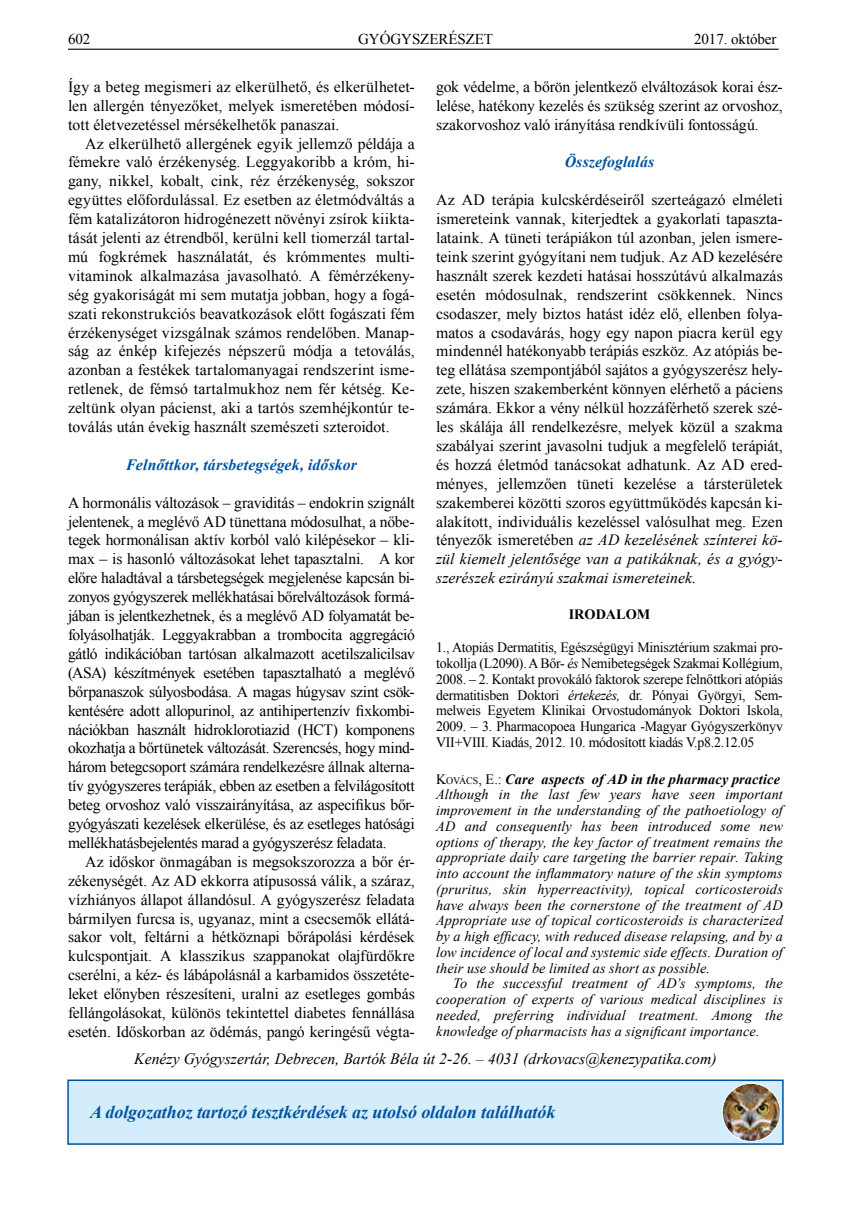
<style>
.page{position:relative;width:851px;height:1212px;background:#fff}
.page>*{position:absolute;margin:0;border:0;box-sizing:border-box;transform-origin:0 0}
.t1{font:italic 700 18px "Times New Roman";letter-spacing:-.005em;color:#0052a0}
.t2{font:15.75px/18.9px "Times New Roman";letter-spacing:-.005em;color:#000;text-align:justify}
.t3{font:italic 15.75px "Times New Roman";color:#000}
.t4{font:italic 700 15.75px "Times New Roman";letter-spacing:.01em;color:#0052a0}
.t5{font:15px "Times New Roman";letter-spacing:-.005em;color:#000}
.t6{font:italic 14.25px/15.8px "Times New Roman";letter-spacing:.01em;color:#000}
.t7{font:14.25px/15.8px "Times New Roman";letter-spacing:-.015em;color:#000;text-align:justify}
.t8{font:700 14.25px "Times New Roman";color:#000}
.s1{font-style:italic}
.s2{font-style:normal}
.s3{font-style:normal;font-size:10.05px}
.s4{font-weight:700}
</style>
<div class="page">
<hr style="left:68px;top:49px;width:710px;height:1px;background:#000">
<div style="left:68px;top:1080px;width:714px;height:64px;background:#d4edfc"></div>
<div style="left:67px;top:1079px;width:716px;height:66px;border:2px solid #0052a0"></div>
<img style="left:722px;top:1083px;width:58px;height:58px;border-radius:29px">
<div style="left:721px;top:1083px;width:59px;height:59px;border:1px solid #fff;border-radius:50%"></div>
<p class="t5" style="left:68px;top:29px;width:24px">602</p>
<p class="t5" style="left:358px;top:29px;width:136px">GYÓGYSZERÉSZET</p>
<p class="t5" style="left:694px;top:29px;width:84px">2017. október</p>
<p class="t2" style="left:68px;top:77px;width:348px">Így a beteg megismeri az elkerülhető, és elkerülhetet&shy;len allergén tényezőket, melyek ismeretében módosí&shy;tott életvezetéssel mérsékelhetők panaszai.</p>
<p class="t2" style="left:68px;top:134px;width:348px;text-indent:17px">Az elkerülhető allergének egyik jellemző példája a fémekre való érzékenység. Leggyakoribb a króm, hi&shy;gany, nikkel, kobalt, cink, réz érzékenység, sokszor együttes előfordulással. Ez esetben az életmódváltás a fém katalizátoron hidrogénezett növényi zsírok kiikta&shy;tását jelenti az étrendből, kerülni kell tiomerzál tartal&shy;mú fogkrémek használatát, és krómmentes multi&shy;vitaminok alkalmazása javasolható. A fémérzékeny&shy;ség gyakoriságát mi sem mutatja jobban, hogy a fogá&shy;szati rekonstrukciós beavatkozások előtt fogászati fém érzékenységet vizsgálnak számos rendelőben. Manap&shy;ság az énkép kifejezés népszerű módja a tetoválás, azonban a festékek tartalomanyagai rendszerint isme&shy;retlenek, de fémsó tartalmukhoz nem fér kétség. Ke&shy;zeltünk olyan pácienst, aki a tartós szemhéjkontúr te&shy;toválás után évekig használt szemészeti szteroidot.</p>
<p class="t4" style="left:126px;top:454px;width:233px">Felnőttkor, társbetegségek, időskor</p>
<p class="t2" style="left:68px;top:493px;width:348px">A hormonális változások – graviditás – endokrin szignált jelentenek, a meglévő AD tünettana módosulhat, a nőbe&shy;tegek hormonálisan aktív korból való kilépésekor – kli&shy;max – is hasonló változásokat lehet tapasztalni. A kor előre haladtával a társbetegségek megjelenése kapcsán bi&shy;zonyos gyógyszerek mellékhatásai bőrelváltozások formá&shy;jában is jelentkezhetnek, és a meglévő AD folyamatát be&shy;folyásolhatják. Leggyakrabban a trombocita aggregáció gátló indikációban tartósan alkalmazott acetilszalicilsav (ASA) készítmények esetében tapasztalható a meglévő bőrpanaszok súlyosbodása. A magas húgysav szint csök&shy;kentésére adott allopurinol, az antihipertenzív fixkombi&shy;nációkban használt hidroklorotiazid (HCT) komponens okozhatja a bőrtünetek változását. Szerencsés, hogy mind&shy;három betegcsoport számára rendelkezésre állnak alterna&shy;tív gyógyszeres terápiák, ebben az esetben a felvilágosított beteg orvoshoz való visszairányítása, az aspecifikus bőr&shy;gyógyászati kezelések elkerülése, és az esetleges hatósági mellékhatásbejelentés marad a gyógyszerész feladata.</p>
<p class="t2" style="left:68px;top:852px;width:348px;text-indent:17px">Az időskor önmagában is megsokszorozza a bőr ér&shy;zékenységét. Az AD ekkorra atípusossá válik, a száraz, vízhiányos állapot állandósul. A gyógyszerész feladata bármilyen furcsa is, ugyanaz, mint a csecsemők ellátá&shy;sakor volt, feltárni a hétköznapi bőrápolási kérdések kulcspontjait. A klasszikus szappanokat olajfürdőkre cserélni, a kéz- és lábápolásnál a karbamidos összetéte&shy;leket előnyben részesíteni, uralni az esetleges gombás fellángolásokat, különös tekintettel diabetes fennállása esetén. Időskorban az ödémás, pangó keringésű végta-</p>
<p class="t2" style="left:436px;top:77px;width:348px">gok védelme, a bőrön jelentkező elváltozások korai ész&shy;lelése, hatékony kezelés és szükség szerint az orvoshoz, szakorvoshoz való irányítása rendkívüli fontosságú.</p>
<p class="t4" style="left:564px;top:151px;width:91px">Összefoglalás</p>
<p class="t2" style="left:436px;top:190px;width:348px">Az AD terápia kulcskérdéseiről szerteágazó elméleti ismereteink vannak, kiterjedtek a gyakorlati tapaszta&shy;lataink. A tüneti terápiákon túl azonban, jelen ismere&shy;teink szerint gyógyítani nem tudjuk. Az AD kezelésére használt szerek kezdeti hatásai hosszútávú alkalmazás esetén módosulnak, rendszerint csökkennek. Nincs csodaszer, mely biztos hatást idéz elő, ellenben folya&shy;matos a csodavárás, hogy egy napon piacra kerül egy mindennél hatékonyabb terápiás eszköz. Az atópiás be&shy;teg ellátása szempontjából sajátos a gyógyszerész hely&shy;zete, hiszen szakemberként könnyen elérhető a páciens számára. Ekkor a vény nélkül hozzáférhető szerek szé&shy;les skálája áll rendelkezésre, melyek közül a szakma szabályai szerint javasolni tudjuk a megfelelő terápiát, és hozzá életmód tanácsokat adhatunk. Az AD ered&shy;ményes, jellemzően tüneti kezelése a társterületek szakemberei közötti szoros együttműködés kapcsán ki&shy;alakított, individuális kezeléssel valósulhat meg. Ezen tényezők ismeretében <span class="s1">az AD kezelésének színterei kö&shy;zül kiemelt jelentősége van a patikáknak, és a gyógy&shy;szerészek ezirányú szakmai ismereteinek.</span></p>
<p class="t8" style="left:568px;top:604px;width:83px">IRODALOM</p>
<p class="t7" style="left:436px;top:639px;width:348px">1., Atopiás Dermatitis, Egészségügyi Minisztérium szakmai pro&shy;tokollja (L2090). A Bőr- <span class="s1">és</span> Nemibetegségek Szakmai Kollégium, 2008. – 2. Kontakt provokáló faktorok szerepe felnőttkori atópiás dermatitisben Doktori <span class="s1">értekezés,</span> dr. Pónyai Györgyi, Sem&shy;melweis Egyetem Klinikai Orvostudományok Doktori Iskola, 2009. – 3. Pharmacopoea Hungarica -Magyar Gyógyszerkönyv VII+VIII. Kiadás, 2012. 10. módosított kiadás V.p8.2.12.05</p>
<p class="t6" style="left:436px;top:770px;width:348px"><span class="s2">K</span><span class="s3">OVÁCS</span><span class="s2">, E.:</span> <span class="s4">Care aspects of AD in the pharmacy practice </span>Although in the last few years have seen important improvement in the understanding of the pathoetiology of AD and consequently has been introduced some new options of therapy, the key factor of treatment remains the appropriate daily care targeting the barrier repair. Taking into account the inflammatory nature of the skin symptoms (pruritus, skin hyperreactivity), topical corticosteroids have always been the cornerstone of the treatment of AD Appropriate use of topical corticosteroids is characterized by a high efficacy, with reduced disease relapsing, and by a low incidence of local and systemic side effects. Duration of their use should be limited as short as possible.</p>
<p class="t6" style="left:436px;top:975px;width:348px;text-align:justify;text-indent:17px">To the successful treatment of AD’s symptoms, the cooperation of experts of various medical disciplines is needed, preferring individual treatment. Among the knowledge of pharmacists has a significant importance.</p>
<p class="t3" style="left:134px;top:1048px;width:584px">Kenézy Gyógyszertár, Debrecen, Bartók Béla út 2-26. – 4031 (drkovacs@kenezypatika.com)</p>
<p class="t1" style="left:90px;top:1100px;width:466px">A dolgozathoz tartozó tesztkérdések az utolsó oldalon találhatók</p>
</div>
